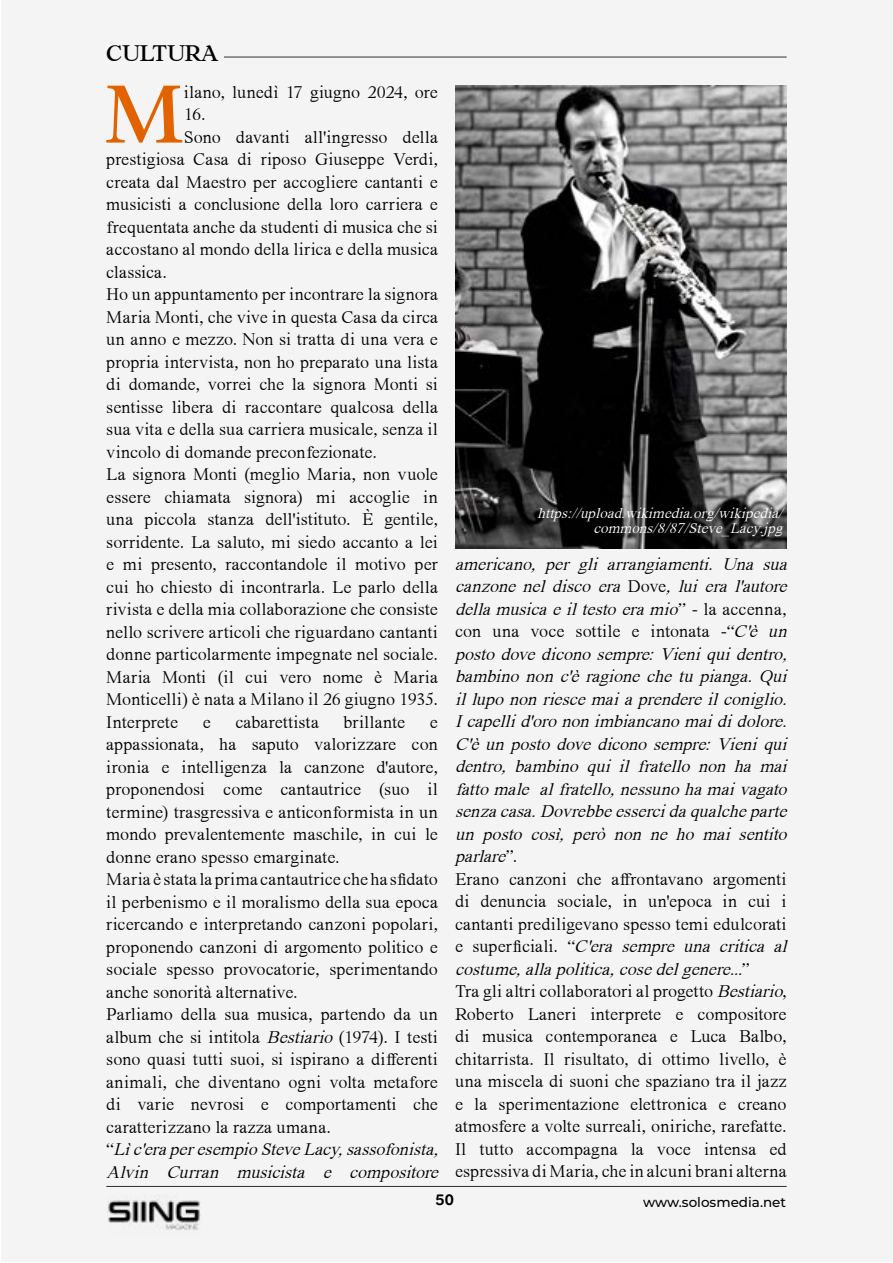
<style>
.page{position:relative;width:893px;height:1263px;background:#fff}
.page>*{position:absolute;margin:0;border:0;box-sizing:border-box;transform-origin:0 0}
.t1{font:500 85.95px "Segikan";color:#e26200}
.t2{font:500 24px "Segikan";color:#000}
.t3{font:300 18px/22.5px "Segikan";color:#000}
.t4{font:italic 300 15px/15px "Segikan";color:#fff;text-align:right}
.t5{font:700 15px "Helvetica Rounded LT";color:#000}
.t6{font:500 13.5px "Montserrat";color:#000}
.s1{font-style:italic}
</style>
<div class="page">
<div style="left:1px;top:1px;width:891px;height:1261px;background:#f4f4f4"></div>
<img style="left:107px;top:1199px;width:93px;height:31px">
<hr style="left:106px;top:1186px;width:681px;height:1px;background:#2f2f2f">
<hr style="left:224px;top:57px;width:563px;height:1px;background:#2f2f2f">
<img style="left:455px;top:85px;width:332px;height:464px">
<h2 class="t2" style="left:106px;top:45px;width:114px">CULTURA</h2>
<h1 class="t1" style="left:105px;top:83px;width:81px">M</h1>
<p class="t3" style="left:184px;top:82px;width:256px">ilano, lunedì 17 giugno 2024, ore</p>
<p class="t3" style="left:184px;top:104px;width:23px">16.</p>
<p class="t3" style="left:184px;top:127px;width:256px">Sono davanti all'ingresso della</p>
<p class="t3" style="left:106px;top:149px;width:333px">prestigiosa Casa di riposo Giuseppe Verdi,</p>
<p class="t3" style="left:106px;top:172px;width:333px">creata dal Maestro per accogliere cantanti e</p>
<p class="t3" style="left:106px;top:194px;width:333px">musicisti a conclusione della loro carriera e</p>
<p class="t3" style="left:106px;top:217px;width:333px">frequentata anche da studenti di musica che si</p>
<p class="t3" style="left:106px;top:239px;width:333px">accostano al mondo della lirica e della musica</p>
<p class="t3" style="left:106px;top:262px;width:62px">classica.</p>
<p class="t3" style="left:106px;top:284px;width:333px">Ho un appuntamento per incontrare la signora</p>
<p class="t3" style="left:106px;top:307px;width:333px">Maria Monti, che vive in questa Casa da circa</p>
<p class="t3" style="left:106px;top:329px;width:333px">un anno e mezzo. Non si tratta di una vera e</p>
<p class="t3" style="left:106px;top:352px;width:333px">propria intervista, non ho preparato una lista</p>
<p class="t3" style="left:106px;top:374px;width:333px">di domande, vorrei che la signora Monti si</p>
<p class="t3" style="left:106px;top:397px;width:333px">sentisse libera di raccontare qualcosa della</p>
<p class="t3" style="left:106px;top:419px;width:333px">sua vita e della sua carriera musicale, senza il</p>
<p class="t3" style="left:106px;top:442px;width:272px">vincolo di domande preconfezionate.</p>
<p class="t3" style="left:106px;top:464px;width:333px">La signora Monti (meglio Maria, non vuole</p>
<p class="t3" style="left:106px;top:487px;width:333px">essere chiamata signora) mi accoglie in</p>
<p class="t3" style="left:106px;top:509px;width:333px">una piccola stanza dell'istituto. È gentile,</p>
<p class="t3" style="left:106px;top:532px;width:333px">sorridente. La saluto, mi siedo accanto a lei</p>
<p class="t3" style="left:106px;top:554px;width:333px">e mi presento, raccontandole il motivo per</p>
<p class="t3" style="left:106px;top:577px;width:333px">cui ho chiesto di incontrarla. Le parlo della</p>
<p class="t3" style="left:106px;top:599px;width:333px">rivista e della mia collaborazione che consiste</p>
<p class="t3" style="left:106px;top:622px;width:333px">nello scrivere articoli che riguardano cantanti</p>
<p class="t3" style="left:106px;top:644px;width:333px">donne particolarmente impegnate nel sociale.</p>
<p class="t3" style="left:106px;top:667px;width:333px">Maria Monti (il cui vero nome è Maria</p>
<p class="t3" style="left:106px;top:689px;width:333px">Monticelli) è nata a Milano il 26 giugno 1935.</p>
<p class="t3" style="left:106px;top:712px;width:73px">Interprete</p>
<p class="t3" style="left:203px;top:712px;width:10px">e</p>
<p class="t3" style="left:235px;top:712px;width:85px">cabarettista</p>
<p class="t3" style="left:343px;top:712px;width:63px">brillante</p>
<p class="t3" style="left:106px;top:712px;width:333px;text-indent:324px">e appassionata, ha saputo valorizzare con ironia e intelligenza la canzone d'autore, proponendosi come cantautrice (suo il termine) trasgressiva e anticonformista in un mondo prevalentemente maschile, in cui le donne erano spesso emarginate.<br>Maria è stata la prima cantautrice che ha sfidato il perbenismo e il moralismo della sua epoca ricercando e interpretando canzoni popolari, proponendo canzoni di argomento politico e sociale spesso provocatorie, sperimentando anche sonorità alternative.<br>Parliamo della sua musica, partendo da un album che si intitola <span class="s1">Bestiario</span> (1974). I testi sono quasi tutti suoi, si ispirano a differenti animali, che diventano ogni volta metafore di varie nevrosi e comportamenti che caratterizzano la razza umana.<br>“<span class="s1">Lì c'era per esempio Steve Lacy, sassofonista, Alvin Curran musicista e compositore</span></p>
<p class="t4" style="left:538px;top:506px;width:246px">https://upload.wikimedia.org/wikipedia/ commons/8/87/Steve_Lacy.jpg</p>
<p class="t3" style="left:455px;top:554px;width:333px"><span class="s1">americano, per gli arrangiamenti. Una sua canzone nel disco era</span> Dove<span class="s1">, lui era l'autore della musica e il testo era mio</span>” - la accenna, con una voce sottile e intonata -“<span class="s1">C'è un posto dove dicono sempre: Vieni qui dentro, bambino non c'è ragione che tu pianga. Qui il lupo non riesce mai a prendere il coniglio.<br>I capelli d'oro non imbiancano mai di dolore.<br>C'è un posto dove dicono sempre: Vieni qui dentro, bambino qui il fratello non ha mai fatto male al fratello, nessuno ha mai vagato senza casa. Dovrebbe esserci da qualche parte un posto così, però non ne ho mai sentito parlare</span>”.<br>Erano canzoni che affrontavano argomenti di denuncia sociale, in un'epoca in cui i cantanti prediligevano spesso temi edulcorati e superficiali. “<span class="s1">C'era sempre una critica al costume, alla politica, cose del genere...</span>”<br>Tra gli altri collaboratori al progetto <span class="s1">Bestiario</span>, Roberto Laneri interprete e compositore di musica contemporanea e Luca Balbo, chitarrista. Il risultato, di ottimo livello, è una miscela di suoni che spaziano tra il jazz e la sperimentazione elettronica e creano atmosfere a volte surreali, oniriche, rarefatte.<br>Il tutto accompagna la voce intensa ed espressiva di Maria, che in alcuni brani alterna</p>
<p class="t5" style="left:436px;top:1190px;width:20px">50</p>
<p class="t6" style="left:643px;top:1193px;width:145px">www.solosmedia.net</p>
</div>
